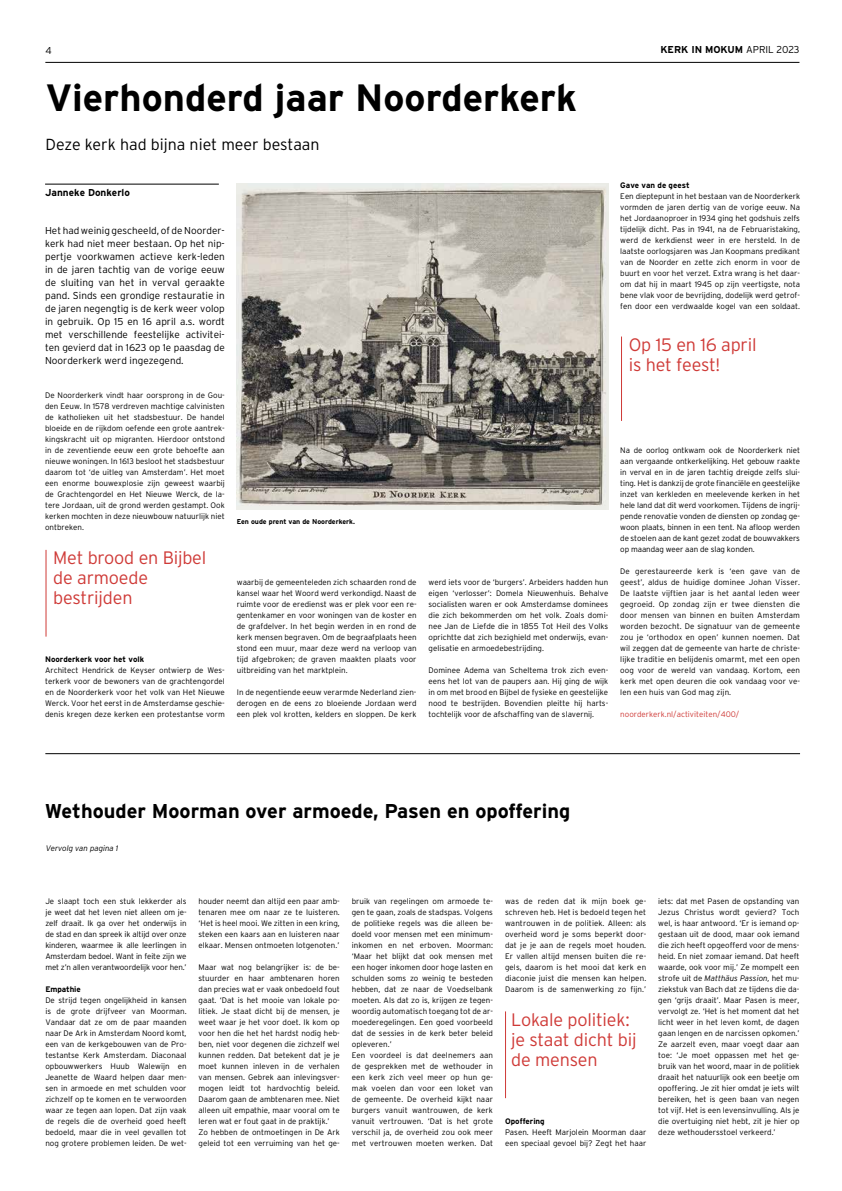
<style>
.page{position:relative;width:842px;height:1191px;background:#fff}
.page>*{position:absolute;margin:0;border:0;box-sizing:border-box;transform-origin:0 0}
.t1{font:700 38px "Interstate";color:#000}
.t2{font:700 20px "Interstate";color:#000}
.t3{font:300 18px/20px "Interstate";letter-spacing:-.01em;color:#cf3a37}
.t4{font:300 16px "Interstate";color:#000}
.t5{font:300 10px/13px "Interstate";color:#000;text-align:justify}
.t6{font:700 10px "Interstate";color:#000}
.t7{font:300 8px/11px "Interstate";color:#000;text-align:justify}
.t8{font:700 8px "Interstate";color:#000}
.t9{font:300 8px "Interstate";color:#cf3a37}
.t10{font:italic 300 8px "Interstate";color:#000}
.t11{font:700 7px "Interstate";color:#000}
.s1{font-weight:300}
.s2{font-style:italic}
</style>
<div class="page">
<hr style="left:45px;top:62px;width:754px;height:1px;background:#000">
<img style="left:237px;top:183px;width:371px;height:327px">
<hr style="left:45px;top:184px;width:174px;height:1px;background:#000">
<hr style="left:621px;top:336px;width:1px;height:85px;background:#cf3a37">
<hr style="left:46px;top:550px;width:1px;height:86px;background:#cf3a37">
<hr style="left:505px;top:1011px;width:1px;height:87px;background:#cf3a37">
<hr style="left:45px;top:753px;width:755px;height:1px;background:#000">
<p class="t5" style="left:45px;top:43px;width:8px">4</p>
<p class="t6" style="left:660px;top:44px;width:141px">KERK IN MOKUM <span class="s1">APRIL 2023</span></p>
<h1 class="t1" style="left:46px;top:77px;width:533px">Vierhonderd jaar Noorderkerk</h1>
<h3 class="t4" style="left:46px;top:135px;width:276px">Deze kerk had bijna niet meer bestaan</h3>
<p class="t6" style="left:45px;top:187px;width:86px">Janneke Donkerlo</p>
<p class="t5" style="left:45px;top:224px;width:181px">Het had weinig gescheeld, of de Noorder&shy;kerk had niet meer bestaan. Op het nip&shy;pertje voorkwamen actieve kerk-leden in de jaren tachtig van de vorige eeuw de sluiting van het in verval geraakte pand. Sinds een grondige restauratie in de jaren negengtig is de kerk weer volop in gebruik. Op 15 en 16 april a.s. wordt met verschillende feestelijke activitei&shy;ten gevierd dat in 1623 op 1e paasdag de Noorderkerk werd ingezegend.</p>
<p class="t7" style="left:45px;top:389px;width:181px">De Noorderkerk vindt haar oorsprong in de Gou&shy;den Eeuw. In 1578 verdreven machtige calvinisten de katholieken uit het stadsbestuur. De handel bloeide en de rijkdom oefende een grote aantrek&shy;kingskracht uit op migranten. Hierdoor ontstond in de zeventiende eeuw een grote behoefte aan nieuwe woningen. In 1613 besloot het stadsbestuur daarom tot ‘de uitleg van Amsterdam’. Het moet een enorme bouwexplosie zijn geweest waarbij de Grachtengordel en Het Nieuwe Werck, de la&shy;tere Jordaan, uit de grond werden gestampt. Ook kerken mochten in deze nieuwbouw natuurlijk niet ontbreken.</p>
<h3 class="t3" style="left:53px;top:547px;width:155px">Met brood en Bijbel de armoede bestrijden</h3>
<p class="t8" style="left:45px;top:654px;width:101px">Noorderkerk voor het volk</p>
<p class="t7" style="left:45px;top:664px;width:181px">Architect Hendrick de Keyser ontwierp de Wes&shy;terkerk voor de bewoners van de grachtengordel en de Noorderkerk voor het volk van Het Nieuwe Werck. Voor het eerst in de Amsterdamse geschie&shy;denis kregen deze kerken een protestantse vorm</p>
<p class="t11" style="left:237px;top:517px;width:120px">Een oude prent van de Noorderkerk.</p>
<p class="t7" style="left:237px;top:576px;width:181px">waarbij de gemeenteleden zich schaarden rond de kansel waar het Woord werd verkondigd. Naast de ruimte voor de eredienst was er plek voor een re&shy;gentenkamer en voor woningen van de koster en de grafdelver. In het begin werden in en rond de kerk mensen begraven. Om de begraafplaats heen stond een muur, maar deze werd na verloop van tijd afgebroken; de graven maakten plaats voor uitbreiding van het marktplein.</p>
<p class="t7" style="left:237px;top:686px;width:181px">In de negentiende eeuw verarmde Nederland zien&shy;derogen en de eens zo bloeiende Jordaan werd een plek vol krotten, kelders en sloppen. De kerk</p>
<p class="t7" style="left:429px;top:576px;width:181px">werd iets voor de ‘burgers’. Arbeiders hadden hun eigen ‘verlosser’: Domela Nieuwenhuis. Behalve socialisten waren er ook Amsterdamse dominees die zich bekommerden om het volk. Zoals domi&shy;nee Jan de Liefde die in 1855 Tot Heil des Volks oprichtte dat zich bezighield met onderwijs, evan&shy;gelisatie en armoedebestrijding.</p>
<p class="t7" style="left:429px;top:664px;width:181px">Dominee Adema van Scheltema trok zich even&shy;eens het lot van de paupers aan. Hij ging de wijk in om met brood en Bijbel de fysieke en geestelijke nood te bestrijden. Bovendien pleitte hij harts&shy;tochtelijk voor de afschaffing van de slavernij.</p>
<p class="t8" style="left:620px;top:181px;width:71px">Gave van de geest</p>
<p class="t7" style="left:620px;top:191px;width:181px">Een dieptepunt in het bestaan van de Noorderkerk vormden de jaren dertig van de vorige eeuw. Na het Jordaanoproer in 1934 ging het godshuis zelfs tijdelijk dicht. Pas in 1941, na de Februaristaking, werd de kerkdienst weer in ere hersteld. In de laatste oorlogsjaren was Jan Koopmans predikant van de Noorder en zette zich enorm in voor de buurt en voor het verzet. Extra wrang is het daar&shy;om dat hij in maart 1945 op zijn veertigste, nota bene vlak voor de bevrijding, dodelijk werd getrof&shy;fen door een verdwaalde kogel van een soldaat.</p>
<h3 class="t3" style="left:629px;top:334px;width:129px">Op 15 en 16 april is het feest!</h3>
<p class="t7" style="left:620px;top:444px;width:181px">Na de oorlog ontkwam ook de Noorderkerk niet aan vergaande ontkerkelijking. Het gebouw raakte in verval en in de jaren tachtig dreigde zelfs slui&shy;ting. Het is dankzij de grote financiële en geestelijke inzet van kerkleden en meelevende kerken in het hele land dat dit werd voorkomen. Tijdens de ingrij&shy;pende renovatie vonden de diensten op zondag ge&shy;woon plaats, binnen in een tent. Na afloop werden de stoelen aan de kant gezet zodat de bouwvakkers op maandag weer aan de slag konden.</p>
<p class="t7" style="left:620px;top:565px;width:181px">De gerestaureerde kerk is ‘een gave van de geest’, aldus de huidige dominee Johan Visser.<br>De laatste vijftien jaar is het aantal leden weer gegroeid. Op zondag zijn er twee diensten die door mensen van binnen en buiten Amsterdam worden bezocht. De signatuur van de gemeente zou je ‘orthodox en open’ kunnen noemen. Dat wil zeggen dat de gemeente van harte de christe&shy;lijke traditie en belijdenis omarmt, met een open oog voor de wereld van vandaag. Kortom, een kerk met open deuren die ook vandaag voor ve&shy;len een huis van God mag zijn.</p>
<p class="t9" style="left:620px;top:709px;width:121px">noorderkerk.nl/activiteiten/400/</p>
<h2 class="t2" style="left:45px;top:800px;width:527px">Wethouder Moorman over armoede, Pasen en opoffering</h2>
<p class="t10" style="left:46px;top:843px;width:74px">Vervolg van pagina 1</p>
<p class="t7" style="left:45px;top:895px;width:143px">Je slaapt toch een stuk lekkerder als je weet dat het leven niet alleen om je&shy;zelf draait. Ik ga over het onderwijs in de stad en dan spreek ik altijd over onze kinderen, waarmee ik alle leerlingen in Amsterdam bedoel. Want in feite zijn we met z’n allen verantwoordelijk voor hen.’</p>
<p class="t8" style="left:45px;top:984px;width:37px">Empathie</p>
<p class="t7" style="left:45px;top:994px;width:143px">De strijd tegen ongelijkheid in kansen is de grote drijfveer van Moorman.<br>Vandaar dat ze om de paar maanden naar De Ark in Amsterdam Noord komt, een van de kerkgebouwen van de Pro&shy;testantse Kerk Amsterdam. Diaconaal opbouwwerkers Huub Walewijn en Jeanette de Waard helpen daar men&shy;sen in armoede en met schulden voor zichzelf op te komen en te verwoorden waar ze tegen aan lopen. Dat zijn vaak de regels die de overheid goed heeft bedoeld, maar die in veel gevallen tot nog grotere problemen leiden. De wet-</p>
<p class="t7" style="left:199px;top:895px;width:143px">houder neemt dan altijd een paar amb&shy;tenaren mee om naar ze te luisteren. ‘Het is heel mooi. We zitten in een kring, steken een kaars aan en luisteren naar elkaar. Mensen ontmoeten lotgenoten.’</p>
<p class="t7" style="left:199px;top:961px;width:143px;text-align:left">Maar wat nog belangrijker is: de be&shy;stuurder en haar ambtenaren horen dan precies wat er vaak onbedoeld fout gaat. ‘Dat is het mooie van lokale po&shy;litiek. Je staat dicht bij de mensen, je weet waar je het voor doet. Ik kom op voor hen die het het hardst nodig heb&shy;ben, niet voor degenen die zichzelf wel kunnen redden. Dat betekent dat je je moet kunnen inleven in de verhalen van mensen. Gebrek aan inlevingsver&shy;mogen leidt tot hardvochtig beleid.<br>Daarom gaan de ambtenaren mee. Niet alleen uit empathie, maar vooral om te leren wat er fout gaat in de praktijk.’ Zo hebben de ontmoetingen in De Ark geleid tot een verruiming van het ge-</p>
<p class="t7" style="left:352px;top:895px;width:143px;text-align:left">bruik van regelingen om armoede te&shy;gen te gaan, zoals de stadspas. Volgens de politieke regels was die alleen be&shy;doeld voor mensen met een minimum&shy;inkomen en net erboven. Moorman: ‘Maar het blijkt dat ook mensen met een hoger inkomen door hoge lasten en schulden soms zo weinig te besteden hebben, dat ze naar de Voedselbank moeten. Als dat zo is, krijgen ze tegen&shy;woordig automatisch toegang tot de ar&shy;moederegelingen. Een goed voorbeeld dat de sessies in de kerk beter beleid opleveren.’<br>Een voordeel is dat deelnemers aan de gesprekken met de wethouder in een kerk zich veel meer op hun ge&shy;mak voelen dan voor een loket van de gemeente. De overheid kijkt naar burgers vanuit wantrouwen, de kerk vanuit vertrouwen. ‘Dat is het grote verschil ja, de overheid zou ook meer met vertrouwen moeten werken. Dat</p>
<p class="t7" style="left:505px;top:895px;width:143px">was de reden dat ik mijn boek ge&shy;schreven heb. Het is bedoeld tegen het wantrouwen in de politiek. Alleen: als overheid word je soms beperkt door&shy;dat je je aan de regels moet houden.<br>Er vallen altijd mensen buiten die re&shy;gels, daarom is het mooi dat kerk en diaconie juist die mensen kan helpen.<br>Daarom is de samenwerking zo fijn.’</p>
<h3 class="t3" style="left:511px;top:1009px;width:127px">Lokale politiek: je staat dicht bij de mensen</h3>
<p class="t8" style="left:505px;top:1116px;width:41px">Opoffering</p>
<p class="t7" style="left:505px;top:1126px;width:143px">Pasen. Heeft Marjolein Moorman daar een speciaal gevoel bij? Zegt het haar</p>
<p class="t7" style="left:658px;top:895px;width:143px">iets: dat met Pasen de opstanding van Jezus Christus wordt gevierd? Toch wel, is haar antwoord. ‘Er is iemand op&shy;gestaan uit de dood, maar ook iemand die zich heeft opgeofferd voor de mens&shy;heid. En niet zomaar iemand. Dat heeft waarde, ook voor mij.’ Ze mompelt een strofe uit de <span class="s2">Matthäus Passion,</span> het mu&shy;ziekstuk van Bach dat ze tijdens die da&shy;gen ‘grijs draait’. Maar Pasen is meer, vervolgt ze. ‘Het is het moment dat het licht weer in het leven komt, de dagen gaan lengen en de narcissen opkomen.’ Ze aarzelt even, maar voegt daar aan toe: ‘Je moet oppassen met het ge&shy;bruik van het woord, maar in de politiek draait het natuurlijk ook een beetje om opoffering. Je zit hier omdat je iets wilt bereiken, het is geen baan van negen tot vijf. Het is een levensinvulling. Als je die overtuiging niet hebt, zit je hier op deze wethoudersstoel verkeerd.’</p>
</div>
